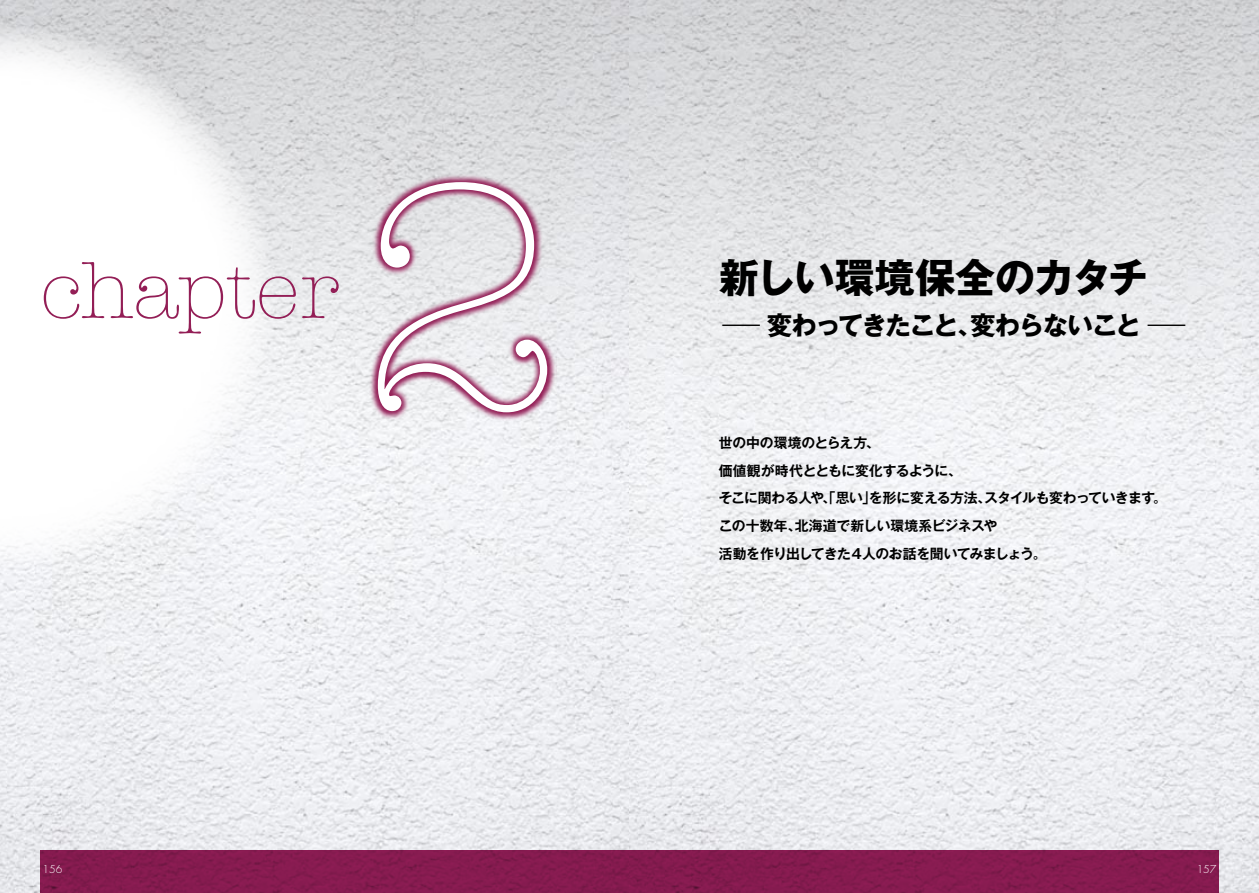
<style>
.page{position:relative;width:1259px;height:893px;background:#fff}
.page>*{position:absolute;margin:0;border:0;box-sizing:border-box;transform-origin:0 0}
.t1{font:300 318.9px "American Typewriter Std";color:#fff}
.t2{font:300 79.65px "American Typewriter Std";color:#931e56}
.t3{font:700 40.35px "Gothic MB101 Pr 5";letter-spacing:-.03em;color:#000}
.t4{font:700 25.5px "Gothic MB101 Pr 5";letter-spacing:-.055em;color:#000}
.t5{font:700 13.8px/27.6px "Gothic MB101 Pr 5 De";letter-spacing:-.025em;color:#000}
.t6{font:300 10.65px "Futura Std";color:#fff}
.s1{font-weight:300}
</style>
<div class="page">
<img style="left:0;top:0;width:1259px;height:893px">
<svg style="left:0;top:24px;width:274px;height:547px"></svg>
<div style="left:40px;top:850px;width:1178px;height:43px;background:#851b4f"></div>
<svg style="left:369px;top:174px;width:187px;height:247px"></svg>
<p class="t2" style="left:41px;top:247px;width:301px">chapter</p>
<p class="t1" style="left:357px;top:123px;width:205px">2</p>
<p class="t3" style="left:719px;top:244px;width:431px">新しい環境保全のカタチ</p>
<p class="t4" style="left:719px;top:304px;width:471px"><span class="s1">ー</span>変わってきたこと、変わらないこと<span class="s1">ー</span></p>
<p class="t5" style="left:719px;top:428px;width:449px">世の中の環境のとらえ方、<br>価値観が時代とともに変化するように、<br>そこに関わる人や、「思い」を形に変える方法、スタイルも変わっていきます。この十数年、北海道で新しい環境系ビジネスや<br>活動を作り出してきた４人のお話を聞いてみましょう。</p>
<p class="t6" style="left:43px;top:863px;width:21px">156</p>
<p class="t6" style="left:1196px;top:863px;width:21px">157</p>
</div>
